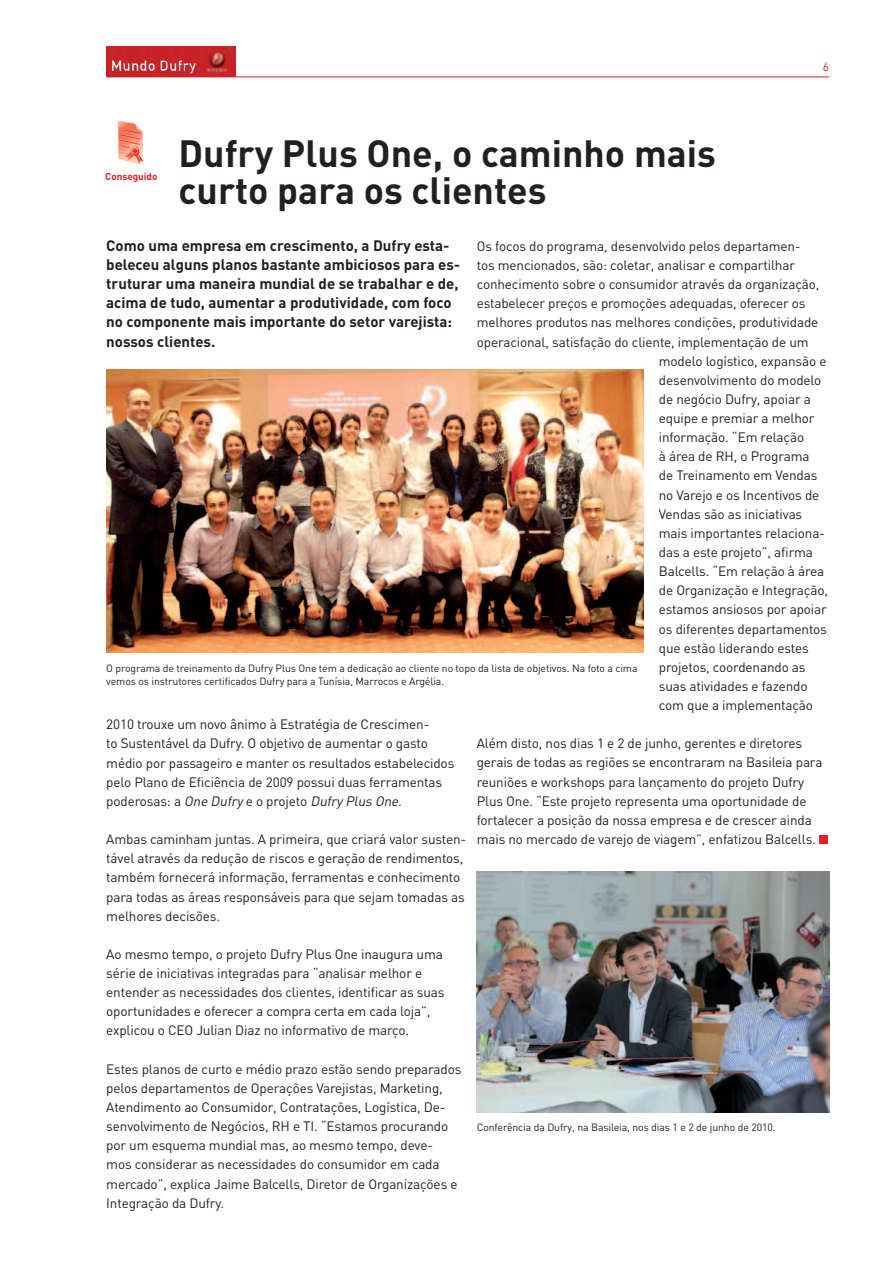
<style>
.page{position:relative;width:893px;height:1263px;background:#fff}
.page>*{position:absolute;margin:0;border:0;box-sizing:border-box;transform-origin:0 0}
.t1{font:700 37.5px/37.5px "DIN";color:#231f20}
.t2{font:700 15px/19.2px "DIN";color:#231f20}
.t3{font:700 14.7px "DIN";color:#fff}
.t4{font:13.5px/19.2px "DIN";letter-spacing:-.01em;color:#231f20}
.t5{font:12px "DIN";color:#e41f25}
.t6{font:10.5px/12.6px "DIN";letter-spacing:-.01em;color:#231f20}
.t7{font:700 9.9px "DIN";color:#e41f25}
.s1{font-style:italic}
</style>
<div class="page">
<hr style="left:106px;top:77px;width:723px;height:1px;background:#e41f25">
<img style="left:106px;top:47px;width:130px;height:30px">
<div style="left:111px;top:58px;width:88px;height:17px;background:#fff;opacity:.75"></div>
<div style="left:109px;top:58px;width:85px;height:17px;background:#231f20;opacity:.75"></div>
<div style="left:819px;top:836px;width:8px;height:8px;background:#e41f25"></div>
<img style="left:106px;top:369px;width:538px;height:284px">
<img style="left:477px;top:872px;width:352px;height:240px">
<svg style="left:118px;top:120px;width:26px;height:45px"></svg>
<p class="t3" style="left:110px;top:56px;width:87px">Mundo Dufry</p>
<p class="t5" style="left:823px;top:59px;width:8px">6</p>
<h1 class="t1" style="left:179px;top:133px;width:539px">Dufry Plus One, o caminho mais curto para os clientes</h1>
<p class="t4" style="left:477px;top:236px;width:325px">Os focos do programa, desenvolvido pelos departamen-</p>
<p class="t4" style="left:477px;top:255px;width:320px">tos mencionados, são: coletar, analisar e compartilhar</p>
<p class="t4" style="left:477px;top:274px;width:344px">conhecimento sobre o consumidor através da organização,</p>
<p class="t4" style="left:477px;top:294px;width:330px">estabelecer preços e promoções adequadas, oferecer os</p>
<p class="t4" style="left:477px;top:313px;width:343px">melhores produtos nas melhores condições, produtividade</p>
<p class="t4" style="left:477px;top:332px;width:333px">operacional, satisfação do cliente, implementação de um</p>
<p class="t4" style="left:659px;top:351px;width:169px">modelo logístico, expansão e</p>
<p class="t4" style="left:659px;top:370px;width:164px">desenvolvimento do modelo</p>
<p class="t4" style="left:659px;top:389px;width:154px">de negócio Dufry, apoiar a</p>
<p class="t4" style="left:659px;top:408px;width:157px">equipe e premiar a melhor</p>
<p class="t4" style="left:659px;top:427px;width:147px">informação. “Em relação</p>
<p class="t4" style="left:659px;top:447px;width:152px">à área de RH, o Programa</p>
<p class="t4" style="left:659px;top:466px;width:160px">de Treinamento em Vendas</p>
<p class="t4" style="left:659px;top:485px;width:162px">no Varejo e os Incentivos de</p>
<p class="t4" style="left:659px;top:504px;width:145px">Vendas são as iniciativas</p>
<p class="t4" style="left:659px;top:523px;width:168px">mais importantes relaciona-</p>
<p class="t4" style="left:659px;top:542px;width:156px">das a este projeto”, afirma</p>
<p class="t4" style="left:659px;top:561px;width:167px">Balcells. “Em relação à área</p>
<p class="t4" style="left:659px;top:580px;width:171px">de Organização e Integração,</p>
<p class="t4" style="left:659px;top:600px;width:169px">estamos ansiosos por apoiar</p>
<p class="t4" style="left:659px;top:619px;width:170px">os diferentes departamentos</p>
<p class="t4" style="left:659px;top:638px;width:152px">que estão liderando estes</p>
<p class="t4" style="left:659px;top:657px;width:148px">projetos, coordenando as</p>
<p class="t4" style="left:659px;top:676px;width:150px">suas atividades e fazendo</p>
<p class="t4" style="left:659px;top:695px;width:156px">com que a implementação</p>
<p class="t4" style="left:477px;top:734px;width:347px">Além disto, nos dias 1 e 2 de junho, gerentes e diretores gerais de todas as regiões se encontraram na Basileia para reuniões e workshops para lançamento do projeto Dufry Plus One. “Este projeto representa uma oportunidade de fortalecer a posição da nossa empresa e de crescer ainda mais no mercado de varejo de viagem”, enfatizou Balcells.</p>
<p class="t7" style="left:105px;top:169px;width:54px">Conseguido</p>
<p class="t2" style="left:106px;top:235px;width:354px">Como uma empresa em crescimento, a Dufry esta&shy;beleceu alguns planos bastante ambiciosos para es&shy;truturar uma maneira mundial de se trabalhar e de, acima de tudo, aumentar a produtividade, com foco no componente mais importante do setor varejista: nossos clientes.</p>
<p class="t6" style="left:106px;top:662px;width:533px">O programa de treinamento da Dufry Plus One tem a dedicação ao cliente no topo da lista de objetivos. Na foto a cima vemos os instrutores certificados Dufry para a Tunísia, Marrocos e Argélia.</p>
<p class="t4" style="left:106px;top:714px;width:350px">2010 trouxe um novo ânimo à Estratégia de Crescimen-<br>to Sustentável da Dufry. O objetivo de aumentar o gasto médio por passageiro e manter os resultados estabelecidos pelo Plano de Eficiência de 2009 possui duas ferramentas<br>p o d e ro s a s : a <span class="s1">One Dufry</span> e o p roj e t o <span class="s1">Dufry Plus One.</span></p>
<p class="t4" style="left:106px;top:829px;width:362px">Ambas caminham juntas. A primeira, que criará valor susten&shy;tável através da redução de riscos e geração de rendimentos, também fornecerá informação, ferramentas e conhecimento para todas as áreas responsáveis para que sejam tomadas as melhores decisões.</p>
<p class="t4" style="left:106px;top:944px;width:340px">Ao mesmo tempo, o projeto Dufry Plus One inaugura uma série de iniciativas integradas para “analisar melhor e entender as necessidades dos clientes, identificar as suas oportunidades e oferecer a compra certa em cada loja”, explicou o CEO Julian Diaz no informativo de março.</p>
<p class="t4" style="left:106px;top:1059px;width:357px">Estes planos de curto e médio prazo estão sendo preparados pelos departamentos de Operações Varejistas, Marketing, Atendimento ao Consumidor, Contratações, Logística, De&shy;senvolvimento de Negócios, RH e TI. “Estamos procurando por um esquema mundial mas, ao mesmo tempo, deve&shy;mos considerar as necessidades do consumidor em cada mercado”, explica Jaime Balcells, Diretor de Organizações e Integração da Dufry.</p>
<p class="t6" style="left:477px;top:1121px;width:300px">Conferência da Dufry, na Basileia, nos dias 1 e 2 de junho de 2010.</p>
</div>
